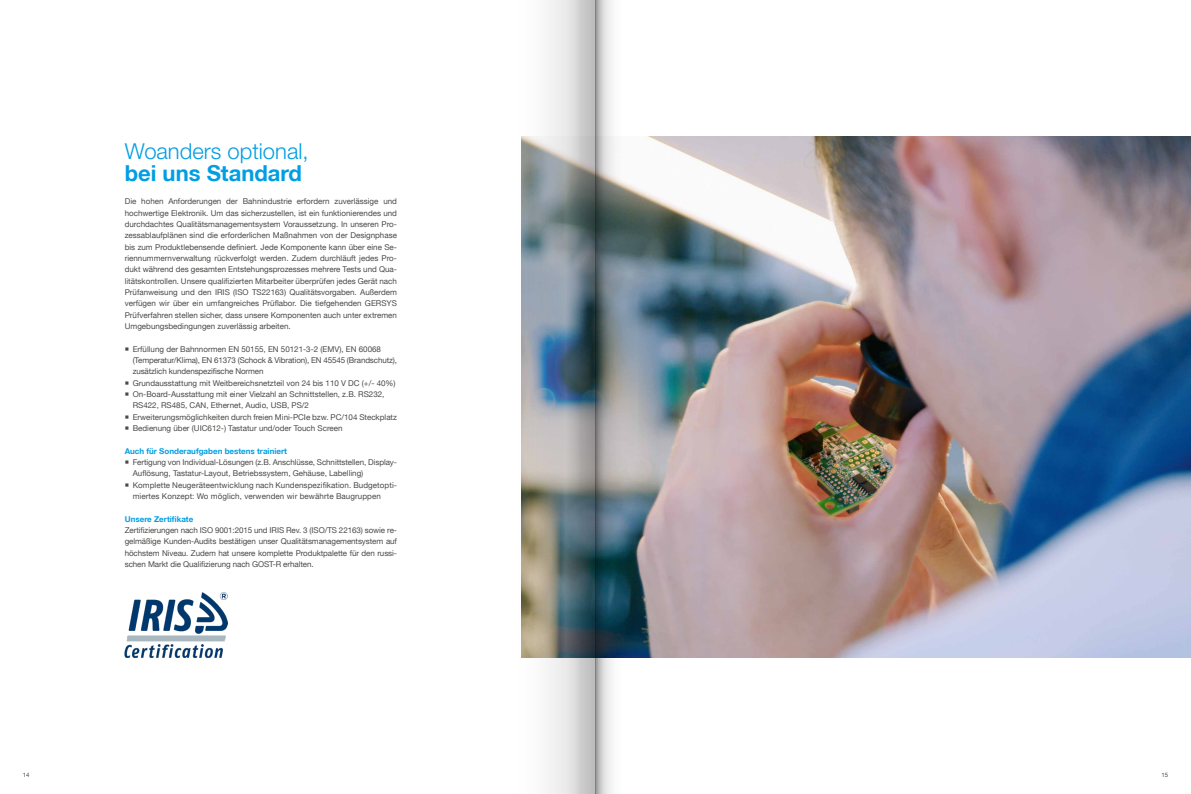
<style>
.page{position:relative;width:1191px;height:794px;background:#fff}
.page>*{position:absolute;margin:0;border:0;box-sizing:border-box;transform-origin:0 0}
.t1{font:300 22px "Helvetica Neue LT Pro";color:#009ee3}
.t2{font:700 22px "Helvetica Neue LT";color:#009ee3}
.t3{font:8px/11.3px "Helvetica Neue LT";color:#494948}
.t4{font:700 8px "Helvetica Neue LT";color:#009ee3}
.t5{font:6px "Helvetica Neue LT";color:#494948}
</style>
<div class="page">
<img style="left:624px;top:136px;width:567px;height:522px">
<img style="left:125px;top:592px;width:103px;height:66px">
<svg style="left:601px;top:0;width:23px;height:794px"></svg>
<img style="left:521px;top:0;width:80px;height:794px">
<h1 class="t1" style="left:125px;top:137px;width:185px">Woanders optional,</h1>
<h1 class="t2" style="left:125px;top:160px;width:179px">bei uns Standard</h1>
<p class="t3" style="left:125px;top:195px;width:274px;text-align:justify">Die hohen Anforderungen der Bahnindustrie erfordern zuverlässige und hochwertige Elektronik. Um das sicherzustellen, ist ein funktionierendes und durchdachtes Qualitätsmanagementsystem Voraussetzung. In unseren Pro&shy;zessablaufplänen sind die erforderlichen Maßnahmen von der Designphase bis zum Produktlebensende definiert. Jede Komponente kann über eine Se&shy;riennummernverwaltung rückverfolgt werden. Zudem durchläuft jedes Pro&shy;dukt während des gesamten Entstehungsprozesses mehrere Tests und Qua&shy;litätskontrollen. Unsere qualifizierten Mitarbeiter überprüfen jedes Gerät nach Prüfanweisung und den IRIS (ISO TS22163) Qualitätsvorgaben. Außerdem verfügen wir über ein umfangreiches Prüflabor. Die tiefgehenden GERSYS Prüfverfahren stellen sicher, dass unsere Komponenten auch unter extremen Umgebungsbedingungen zuverlässig arbeiten.</p>
<p class="t3" style="left:133px;top:343px;width:266px;text-indent:-8px">○ Erfüllung der Bahnnormen EN 50155, EN 50121-3-2 (EMV), EN 60068 (Temperatur/Klima), EN 61373 (Schock &amp; Vibration), EN 45545 (Brandschutz), zusätzlich kundenspezifische Normen</p>
<p class="t3" style="left:125px;top:377px;width:272px">○ Grundausstattung mit Weitbereichsnetzteil von 24 bis 110 V DC (+/- 40%)</p>
<p class="t3" style="left:133px;top:388px;width:253px;text-indent:-8px">○ On-Board-Ausstattung mit einer Vielzahl an Schnittstellen, z.B. RS232,<br>RS422, RS485, CAN, Ethernet, Audio, USB, PS/2</p>
<p class="t3" style="left:125px;top:411px;width:274px">○ Erweiterungsmöglichkeiten durch freien Mini-PCIe bzw. PC/104 Steckplatz</p>
<p class="t3" style="left:125px;top:422px;width:219px">○ Bedienung über (UIC612-) Tastatur und/oder Touch Screen</p>
<p class="t4" style="left:125px;top:446px;width:164px">Auch für Sonderaufgaben bestens trainiert</p>
<p class="t3" style="left:133px;top:456px;width:266px;text-indent:-8px">○ Fertigung von Individual-Lösungen (z.B. Anschlüsse, Schnittstellen, Display-<br>Auflösung, Tastatur-Layout, Betriebssystem, Gehäuse, Labelling)</p>
<p class="t3" style="left:133px;top:479px;width:266px;text-indent:-8px">○ Komplette Neugeräteentwicklung nach Kundenspezifikation. Budgetopti&shy;miertes Konzept: Wo möglich, verwenden wir bewährte Baugruppen</p>
<p class="t4" style="left:125px;top:514px;width:70px">Unsere Zertifikate</p>
<p class="t3" style="left:125px;top:524px;width:274px;text-align:justify">Zertifizierungen nach ISO 9001:2015 und IRIS Rev. 3 (ISO/TS 22163) sowie re&shy;gelmäßige Kunden-Audits bestätigen unser Qualitätsmanagementsystem auf höchstem Niveau. Zudem hat unsere komplette Produktpalette für den russi&shy;schen Markt die Qualifizierung nach GOST-R erhalten.</p>
<p class="t5" style="left:23px;top:771px;width:8px">14</p>
<p class="t5" style="left:1161px;top:771px;width:8px">15</p>
</div>
